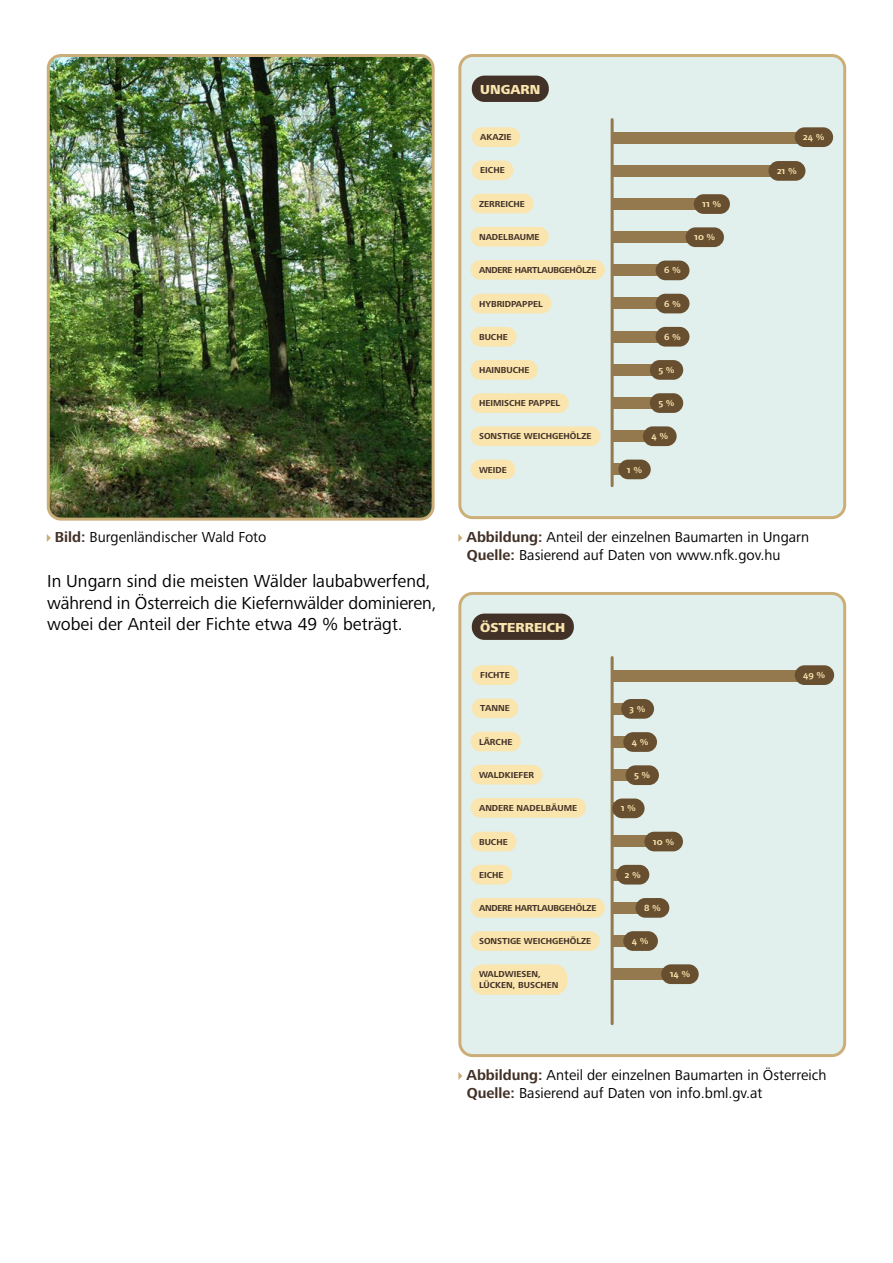
<style>
.page{position:relative;width:893px;height:1263px;background:#fff}
.page>*{position:absolute;margin:0;border:0;box-sizing:border-box;transform-origin:0 0}
.t1{font:18px/21.6px "Frutiger Next Pro";color:#000}
.t2{font:15px/18px "Frutiger Next Pro";color:#000}
.t3{font:800 13.5px "Frutiger Next Pro";color:#fae5ae}
.t4{font:700 9px/10.8px "Frutiger Next Pro";color:#423127}
.t5{font:700 9px "Frutiger Next Pro";color:#fae5ae}
.t6{font:700 9px "Frutiger Next Pro";letter-spacing:-.03em;color:#423127}
.s1{font-weight:700;color:#423127}
</style>
<div class="page">
<img style="left:51px;top:58px;width:380px;height:459px">
<div style="left:47px;top:54px;width:388px;height:467px;border:3px solid #ccae78;border-radius:13px"></div>
<svg style="left:458px;top:1072px;width:4px;height:8px"></svg>
<svg style="left:458px;top:534px;width:4px;height:8px"></svg>
<svg style="left:47px;top:534px;width:4px;height:8px"></svg>
<div style="left:460px;top:593px;width:385px;height:462px;background:#e1f0ec;border-radius:13px"></div>
<div style="left:458px;top:592px;width:388px;height:465px;border:3px solid #ccae78;border-radius:13px"></div>
<div style="left:460px;top:56px;width:385px;height:462px;background:#e1f0ec;border-radius:13px"></div>
<div style="left:458px;top:54px;width:388px;height:465px;border:3px solid #ccae78;border-radius:13px"></div>
<div style="left:612px;top:132px;width:188px;height:11px;background:#94794e"></div>
<div style="left:612px;top:670px;width:188px;height:11px;background:#94794e"></div>
<div style="left:612px;top:165px;width:162px;height:11px;background:#94794e"></div>
<div style="left:612px;top:703px;width:15px;height:11px;background:#94794e"></div>
<div style="left:612px;top:198px;width:87px;height:12px;background:#94794e"></div>
<div style="left:612px;top:736px;width:17px;height:11px;background:#94794e"></div>
<div style="left:612px;top:231px;width:79px;height:12px;background:#94794e"></div>
<div style="left:612px;top:769px;width:19px;height:12px;background:#94794e"></div>
<div style="left:612px;top:265px;width:49px;height:11px;background:#94794e"></div>
<div style="left:612px;top:298px;width:49px;height:11px;background:#94794e"></div>
<div style="left:612px;top:836px;width:38px;height:11px;background:#94794e"></div>
<div style="left:612px;top:331px;width:49px;height:11px;background:#94794e"></div>
<div style="left:612px;top:869px;width:9px;height:11px;background:#94794e"></div>
<div style="left:612px;top:364px;width:43px;height:11px;background:#94794e"></div>
<div style="left:612px;top:902px;width:29px;height:11px;background:#94794e"></div>
<div style="left:612px;top:397px;width:43px;height:11px;background:#94794e"></div>
<div style="left:612px;top:935px;width:17px;height:11px;background:#94794e"></div>
<div style="left:612px;top:430px;width:36px;height:12px;background:#94794e"></div>
<div style="left:612px;top:968px;width:54px;height:12px;background:#94794e"></div>
<div style="left:612px;top:464px;width:12px;height:11px;background:#94794e"></div>
<hr style="left:611px;top:120px;width:3px;height:366px;background:#94794e">
<hr style="left:611px;top:657px;width:3px;height:367px;background:#94794e">
<div style="left:472px;top:76px;width:77px;height:26px;background:#423127;border-radius:13px"></div>
<div style="left:472px;top:613px;width:102px;height:27px;background:#423127;border-radius:13px"></div>
<div style="left:472px;top:127px;width:48px;height:20px;background:#fae5ae;border-radius:10px"></div>
<div style="left:472px;top:665px;width:46px;height:20px;background:#fae5ae;border-radius:10px"></div>
<div style="left:795px;top:127px;width:38px;height:20px;background:#684f30;border-radius:10px"></div>
<div style="left:795px;top:665px;width:39px;height:20px;background:#684f30;border-radius:10px"></div>
<div style="left:768px;top:161px;width:37px;height:20px;background:#684f30;border-radius:10px"></div>
<div style="left:621px;top:699px;width:33px;height:20px;background:#684f30;border-radius:10px"></div>
<div style="left:694px;top:194px;width:36px;height:20px;background:#684f30;border-radius:10px"></div>
<div style="left:623px;top:732px;width:34px;height:20px;background:#684f30;border-radius:10px"></div>
<div style="left:686px;top:227px;width:38px;height:20px;background:#684f30;border-radius:10px"></div>
<div style="left:626px;top:765px;width:33px;height:20px;background:#684f30;border-radius:10px"></div>
<div style="left:656px;top:261px;width:33px;height:19px;background:#684f30;border-radius:10px"></div>
<div style="left:612px;top:798px;width:33px;height:20px;background:#684f30;border-radius:10px"></div>
<div style="left:656px;top:294px;width:33px;height:19px;background:#684f30;border-radius:10px"></div>
<div style="left:644px;top:832px;width:39px;height:19px;background:#684f30;border-radius:10px"></div>
<div style="left:656px;top:327px;width:33px;height:20px;background:#684f30;border-radius:10px"></div>
<div style="left:616px;top:865px;width:33px;height:19px;background:#684f30;border-radius:10px"></div>
<div style="left:650px;top:360px;width:33px;height:20px;background:#684f30;border-radius:10px"></div>
<div style="left:635px;top:898px;width:34px;height:20px;background:#684f30;border-radius:10px"></div>
<div style="left:650px;top:393px;width:33px;height:20px;background:#684f30;border-radius:10px"></div>
<div style="left:623px;top:931px;width:35px;height:20px;background:#684f30;border-radius:10px"></div>
<div style="left:643px;top:426px;width:34px;height:20px;background:#684f30;border-radius:10px"></div>
<div style="left:661px;top:964px;width:38px;height:20px;background:#684f30;border-radius:10px"></div>
<div style="left:618px;top:460px;width:33px;height:19px;background:#684f30;border-radius:10px"></div>
<div style="left:472px;top:160px;width:41px;height:20px;background:#fae5ae;border-radius:10px"></div>
<div style="left:472px;top:698px;width:46px;height:20px;background:#fae5ae;border-radius:10px"></div>
<div style="left:471px;top:194px;width:63px;height:19px;background:#fae5ae;border-radius:10px"></div>
<div style="left:471px;top:732px;width:50px;height:19px;background:#fae5ae;border-radius:10px"></div>
<div style="left:471px;top:227px;width:78px;height:20px;background:#fae5ae;border-radius:10px"></div>
<div style="left:471px;top:765px;width:72px;height:19px;background:#fae5ae;border-radius:10px"></div>
<div style="left:471px;top:260px;width:134px;height:20px;background:#fae5ae;border-radius:10px"></div>
<div style="left:471px;top:798px;width:115px;height:20px;background:#fae5ae;border-radius:10px"></div>
<div style="left:471px;top:294px;width:80px;height:19px;background:#fae5ae;border-radius:10px"></div>
<div style="left:471px;top:832px;width:46px;height:19px;background:#fae5ae;border-radius:10px"></div>
<div style="left:471px;top:327px;width:46px;height:20px;background:#fae5ae;border-radius:10px"></div>
<div style="left:471px;top:865px;width:41px;height:19px;background:#fae5ae;border-radius:10px"></div>
<div style="left:471px;top:360px;width:67px;height:20px;background:#fae5ae;border-radius:10px"></div>
<div style="left:471px;top:898px;width:134px;height:20px;background:#fae5ae;border-radius:10px"></div>
<div style="left:471px;top:393px;width:98px;height:20px;background:#fae5ae;border-radius:10px"></div>
<div style="left:471px;top:931px;width:129px;height:20px;background:#fae5ae;border-radius:10px"></div>
<div style="left:471px;top:426px;width:129px;height:20px;background:#fae5ae;border-radius:10px"></div>
<div style="left:471px;top:964px;width:96px;height:31px;background:#fae5ae;border-radius:13px"></div>
<div style="left:471px;top:460px;width:44px;height:19px;background:#fae5ae;border-radius:10px"></div>
<p class="t2" style="left:55px;top:528px;width:213px"><span class="s1">Bild:</span> Burgenländischer Wald Foto</p>
<p class="t1" style="left:47px;top:570px;width:391px">In Ungarn sind die meisten Wälder laubabwerfend, während in Österreich die Kiefernwälder dominieren, wobei der Anteil der Fichte etwa 49 % beträgt.</p>
<p class="t3" style="left:480px;top:82px;width:62px">UNGARN</p>
<p class="t4" style="left:480px;top:132px;width:33px">AKAZIE</p>
<p class="t5" style="left:803px;top:132px;width:23px">24 %</p>
<p class="t4" style="left:480px;top:165px;width:26px">EICHE</p>
<p class="t5" style="left:777px;top:166px;width:21px">21 %</p>
<p class="t4" style="left:479px;top:198px;width:47px">ZERREICHE</p>
<p class="t5" style="left:702px;top:199px;width:21px">11 %</p>
<p class="t4" style="left:479px;top:231px;width:62px">NADELBAUME</p>
<p class="t5" style="left:694px;top:232px;width:23px">10 %</p>
<p class="t6" style="left:479px;top:265px;width:119px">ANDERE HARTLAUBGEHÖLZE</p>
<p class="t5" style="left:664px;top:265px;width:18px">6 %</p>
<p class="t4" style="left:479px;top:298px;width:65px">HYBRIDPAPPEL</p>
<p class="t5" style="left:664px;top:298px;width:18px">6 %</p>
<p class="t4" style="left:479px;top:331px;width:30px">BUCHE</p>
<p class="t5" style="left:664px;top:332px;width:18px">6 %</p>
<p class="t4" style="left:479px;top:365px;width:52px">HAINBUCHE</p>
<p class="t5" style="left:658px;top:365px;width:18px">5 %</p>
<p class="t4" style="left:479px;top:398px;width:83px">HEIMISCHE PAPPEL</p>
<p class="t5" style="left:658px;top:398px;width:18px">5 %</p>
<p class="t4" style="left:479px;top:431px;width:114px">SONSTIGE WEICHGEHÖLZE</p>
<p class="t5" style="left:651px;top:431px;width:18px">4 %</p>
<p class="t4" style="left:479px;top:464px;width:29px">WEIDE</p>
<p class="t5" style="left:627px;top:464px;width:17px">1 %</p>
<p class="t2" style="left:466px;top:528px;width:344px"><span class="s1">Abbildung:</span> Anteil der einzelnen Baumarten in Ungarn<br><span class="s1">Quelle:</span> Basierend auf Daten von www.nfk.gov.hu</p>
<p class="t3" style="left:480px;top:620px;width:86px">ÖSTERREICH</p>
<p class="t4" style="left:480px;top:670px;width:31px">FICHTE</p>
<p class="t5" style="left:803px;top:670px;width:24px">49 %</p>
<p class="t4" style="left:480px;top:703px;width:31px">TANNE</p>
<p class="t5" style="left:630px;top:704px;width:17px">3 %</p>
<p class="t4" style="left:479px;top:736px;width:35px">LÄRCHE</p>
<p class="t5" style="left:632px;top:737px;width:18px">4 %</p>
<p class="t4" style="left:479px;top:769px;width:56px">WALDKIEFER</p>
<p class="t5" style="left:634px;top:770px;width:18px">5 %</p>
<p class="t4" style="left:479px;top:802px;width:100px">ANDERE NADELBÄUME</p>
<p class="t5" style="left:621px;top:803px;width:17px">1 %</p>
<p class="t4" style="left:479px;top:836px;width:30px">BUCHE</p>
<p class="t5" style="left:653px;top:836px;width:23px">10 %</p>
<p class="t4" style="left:479px;top:869px;width:26px">EICHE</p>
<p class="t5" style="left:625px;top:870px;width:18px">2 %</p>
<p class="t6" style="left:479px;top:903px;width:119px">ANDERE HARTLAUBGEHÖLZE</p>
<p class="t5" style="left:644px;top:903px;width:18px">8 %</p>
<p class="t4" style="left:479px;top:936px;width:114px">SONSTIGE WEICHGEHÖLZE</p>
<p class="t5" style="left:632px;top:936px;width:18px">4 %</p>
<p class="t4" style="left:479px;top:969px;width:81px">WALDWIESEN,<br>LÜCKEN, BUSCHEN</p>
<p class="t5" style="left:670px;top:969px;width:22px">14 %</p>
<p class="t2" style="left:466px;top:1066px;width:361px"><span class="s1">Abbildung:</span> Anteil der einzelnen Baumarten in Österreich<br><span class="s1">Quelle:</span> Basierend auf Daten von info.bml.gv.at</p>
</div>
